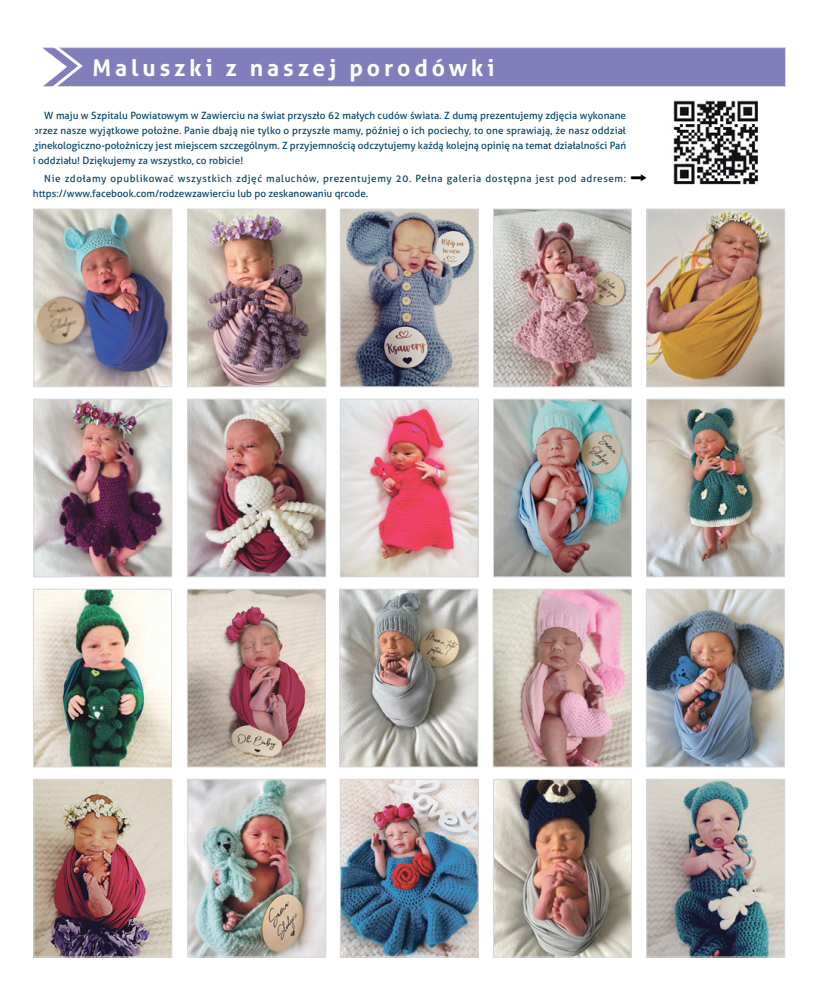
<style>
.page{position:relative;width:820px;height:993px;background:#fff}
.page>*{position:absolute;margin:0;border:0;box-sizing:border-box;transform-origin:0 0}
.t1{font:700 23px "Aller";letter-spacing:.17em;color:#fff}
.t2{font:10px/15px "Aller";color:#003e66;text-align:justify}
.t3{font:10px/15px "Aller";letter-spacing:.055em;color:#003e66}
</style>
<div class="page">
<img style="left:35px;top:210px;width:135px;height:175px">
<div style="left:33px;top:208px;width:139px;height:179px;border:1px solid #d7d8da"></div>
<img style="left:648px;top:210px;width:134px;height:175px">
<div style="left:646px;top:208px;width:138px;height:179px;border:1px solid #d7d8da"></div>
<img style="left:495px;top:210px;width:134px;height:175px">
<div style="left:493px;top:208px;width:138px;height:179px;border:1px solid #d7d8da"></div>
<img style="left:341px;top:210px;width:135px;height:175px">
<div style="left:339px;top:208px;width:139px;height:179px;border:1px solid #d7d8da"></div>
<img style="left:189px;top:210px;width:135px;height:175px">
<div style="left:187px;top:208px;width:139px;height:179px;border:1px solid #d7d8da"></div>
<img style="left:35px;top:400px;width:135px;height:175px">
<div style="left:33px;top:398px;width:139px;height:179px;border:1px solid #d7d8da"></div>
<img style="left:648px;top:400px;width:134px;height:175px">
<div style="left:646px;top:398px;width:138px;height:179px;border:1px solid #d7d8da"></div>
<img style="left:495px;top:400px;width:134px;height:175px">
<div style="left:493px;top:398px;width:138px;height:179px;border:1px solid #d7d8da"></div>
<img style="left:341px;top:400px;width:135px;height:175px">
<div style="left:339px;top:398px;width:139px;height:179px;border:1px solid #d7d8da"></div>
<img style="left:189px;top:400px;width:135px;height:175px">
<div style="left:187px;top:398px;width:139px;height:179px;border:1px solid #d7d8da"></div>
<img style="left:35px;top:590px;width:135px;height:175px">
<div style="left:33px;top:588px;width:139px;height:179px;border:1px solid #d7d8da"></div>
<img style="left:647px;top:590px;width:135px;height:175px">
<div style="left:645px;top:588px;width:139px;height:179px;border:1px solid #d7d8da"></div>
<img style="left:494px;top:590px;width:135px;height:175px">
<div style="left:492px;top:588px;width:139px;height:179px;border:1px solid #d7d8da"></div>
<img style="left:341px;top:590px;width:135px;height:175px">
<div style="left:339px;top:588px;width:139px;height:179px;border:1px solid #d7d8da"></div>
<img style="left:189px;top:590px;width:135px;height:175px">
<div style="left:187px;top:588px;width:139px;height:179px;border:1px solid #d7d8da"></div>
<img style="left:35px;top:780px;width:135px;height:175px">
<div style="left:33px;top:778px;width:139px;height:179px;border:1px solid #d7d8da"></div>
<img style="left:648px;top:780px;width:134px;height:175px">
<div style="left:646px;top:778px;width:138px;height:179px;border:1px solid #d7d8da"></div>
<img style="left:495px;top:780px;width:134px;height:175px">
<div style="left:493px;top:778px;width:138px;height:179px;border:1px solid #d7d8da"></div>
<img style="left:341px;top:780px;width:135px;height:175px">
<div style="left:339px;top:778px;width:139px;height:179px;border:1px solid #d7d8da"></div>
<img style="left:189px;top:780px;width:135px;height:175px">
<div style="left:187px;top:778px;width:139px;height:179px;border:1px solid #d7d8da"></div>
<img style="left:673px;top:100px;width:85px;height:85px">
<div style="left:34px;top:47px;width:751px;height:40px;background:#827ebc;border:1px solid #d7d8da"></div>
<svg style="left:34px;top:47px;width:51px;height:40px"></svg>
<h1 class="t1" style="left:92px;top:53px;width:403px">Maluszki z naszej porodówki</h1>
<p class="t2" style="left:33px;top:108px;width:594px;text-indent:11px">W maju w Szpitalu Powiatowym w Zawierciu na świat przyszło 62 małych cudów świata. Z dumą prezentujemy zdjęcia wykonane przez nasze wyjątkowe położne. Panie dbają nie tylko o przyszłe mamy, później o ich pociechy, to one sprawiają, że nasz oddział ginekologiczno-położniczy jest miejscem szczególnym. Z przyjemnością odczytujemy każdą kolejną opinię na temat działalności Pań i oddziału! Dziękujemy za wszystko, co robicie!</p>
<p class="t3" style="left:33px;top:170px;width:594px;text-indent:11px">Nie zdołamy opublikować wszystkich zdjęć maluchów, prezentujemy 20. Pełna galeria dostępna jest pod adresem: https://www.facebook.com/rodzewzawierciu lub po zeskanowaniu qrcode.</p>
</div>
